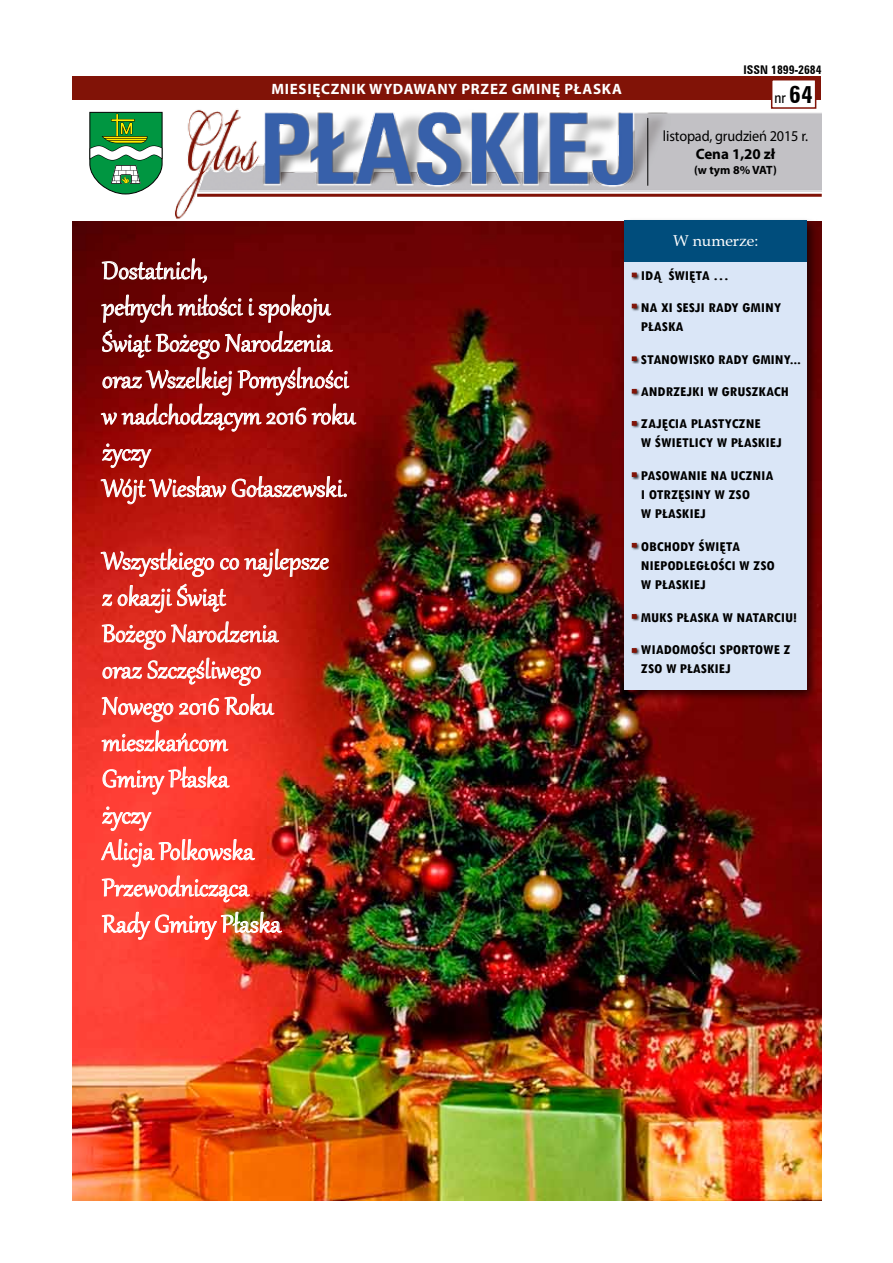
<style>
.page{position:relative;width:893px;height:1263px;background:#fff}
.page>*{position:absolute;margin:0;border:0;box-sizing:border-box;transform-origin:0 0}
.t1{font:30px/36.3px "Gabriola";color:#fff}
.t2{font:15.75px "Book Antiqua";color:#fff}
.t3{font:700 15px "Myriad Pro";letter-spacing:.05em;color:#fff}
.t4{font:15px "Myriad Pro";letter-spacing:-.01em;color:#000;scale:.95 1}
.t5{font:700 15px "Myriad Pro";color:#000}
.t6{font:condensed 15px "Zurich L2";color:#000}
.t7{font:700 condensed 14.25px/19.5px "Tw Cen";color:#000;scale:1.11 1}
.t8{font:700 condensed 12px "Zurich L2";color:#000}
.t9{font:700 12px "Myriad Pro";color:#000}
.s1{font-weight:700;font-size:24px}
</style>
<div class="page">
<img style="left:72px;top:221px;width:750px;height:979px">
<img style="left:174px;top:100px;width:648px;height:119px">
<svg style="left:89px;top:112px;width:74px;height:82px"></svg>
<div style="left:72px;top:77px;width:749px;height:23px;background:#811307"></div>
<div style="left:772px;top:80px;width:44px;height:28px;background:#fff"></div>
<div style="left:771px;top:79px;width:45px;height:30px;border:2px solid #811307"></div>
<hr style="left:197px;top:194px;width:625px;height:3px;background:#811307">
<hr style="left:647px;top:118px;width:1px;height:68px;background:#000">
<div style="left:620px;top:217px;width:199px;height:485px;background:#000;opacity:.62"></div>
<div style="left:625px;top:221px;width:182px;height:468px;background:#dae6f7"></div>
<div style="left:625px;top:220px;width:182px;height:42px;background:#004d7c"></div>
<div style="left:631px;top:272px;width:9px;height:8px;background:#000;opacity:.75"></div>
<svg style="left:632px;top:273px;width:5px;height:4px"></svg>
<div style="left:631px;top:303px;width:9px;height:8px;background:#000;opacity:.75"></div>
<svg style="left:632px;top:304px;width:5px;height:4px"></svg>
<div style="left:631px;top:356px;width:9px;height:8px;background:#000;opacity:.75"></div>
<svg style="left:632px;top:357px;width:5px;height:4px"></svg>
<div style="left:631px;top:388px;width:9px;height:8px;background:#000;opacity:.75"></div>
<svg style="left:632px;top:389px;width:5px;height:4px"></svg>
<div style="left:631px;top:420px;width:9px;height:9px;background:#000;opacity:.75"></div>
<svg style="left:632px;top:421px;width:5px;height:4px"></svg>
<div style="left:631px;top:472px;width:9px;height:8px;background:#000;opacity:.75"></div>
<svg style="left:632px;top:472px;width:5px;height:5px"></svg>
<div style="left:631px;top:542px;width:9px;height:8px;background:#000;opacity:.75"></div>
<svg style="left:632px;top:543px;width:5px;height:4px"></svg>
<div style="left:631px;top:613px;width:9px;height:9px;background:#000;opacity:.75"></div>
<svg style="left:632px;top:614px;width:5px;height:5px"></svg>
<div style="left:631px;top:647px;width:9px;height:9px;background:#000;opacity:.75"></div>
<svg style="left:632px;top:648px;width:5px;height:5px"></svg>
<svg style="left:101px;top:255px;width:106px;height:28px;background:#843536"></svg>
<svg style="left:101px;top:294px;width:232px;height:66px;background:#8f3030"></svg>
<svg style="left:102px;top:367px;width:248px;height:29px;background:#a13737"></svg>
<svg style="left:100px;top:403px;width:257px;height:29px;background:#a83533"></svg>
<svg style="left:100px;top:443px;width:247px;height:62px;background:#b12a24"></svg>
<svg style="left:100px;top:545px;width:229px;height:69px;background:#cf3d34"></svg>
<svg style="left:102px;top:621px;width:178px;height:29px;background:#e2564b"></svg>
<svg style="left:102px;top:657px;width:159px;height:29px;background:#ea5a51"></svg>
<svg style="left:101px;top:694px;width:174px;height:29px;background:#f05a51"></svg>
<svg style="left:101px;top:730px;width:128px;height:22px;background:#f86c63"></svg>
<svg style="left:102px;top:766px;width:128px;height:29px;background:#fe645c"></svg>
<svg style="left:101px;top:806px;width:155px;height:62px;background:#fd564c"></svg>
<svg style="left:101px;top:875px;width:149px;height:28px;background:#fe675d"></svg>
<img style="left:101px;top:911px;width:182px;height:29px">
<p class="t3" style="left:271px;top:79px;width:352px">MIESIĘCZNIK WYDAWANY PRZEZ GMINĘ PŁASKA</p>
<p class="t8" style="left:744px;top:61px;width:80px">ISSN 1899-2684</p>
<p class="t6" style="left:774px;top:88px;width:40px">nr <span class="s1">64</span></p>
<p class="t4" style="left:663px;top:127px;width:154px">listopad, grudzień 2015 r.</p>
<p class="t5" style="left:696px;top:144px;width:81px">CENA 1,20 ZŁ</p>
<p class="t9" style="left:694px;top:162px;width:84px">(W TYM 8% VAT)</p>
<p class="t1" style="left:102px;top:250px;width:255px">Dostatnich,<br>pełnych miłości i spokoju<br>Świąt Bożego Narodzenia oraz Wszelkiej Pomyślności w nadchodzącym 2016 roku życzy<br>Wójt Wiesław Gołaszewski.</p>
<p class="t1" style="left:102px;top:540px;width:228px">Wszystkiego co najlepsze z okazji Świąt<br>Bożego Narodzenia<br>oraz Szczęśliwego<br>Nowego 2016 Roku mieszkańcom<br>Gminy Płaska<br>życzy<br>Alicja Polkowska<br>Przewodnicząca<br>Rady Gminy Płaska</p>
<p class="t2" style="left:673px;top:231px;width:87px">W numerze:</p>
<p class="t7" style="left:641px;top:265px;width:81px">IDĄ ŚWIĘTA …</p>
<p class="t7" style="left:641px;top:297px;width:128px">NA XI SESJI RADY GMINY<br>PŁASKA</p>
<p class="t7" style="left:641px;top:349px;width:8px">STAN</p>
<p class="t7" style="left:670px;top:349px;width:119px">OWI SKO RADY GMINY...</p>
<p class="t7" style="left:641px;top:381px;width:9px">ANDR</p>
<p class="t7" style="left:673px;top:381px;width:106px">ZEJKI W GRUSZKACH</p>
<p class="t7" style="left:641px;top:413px;width:122px">ZAJĘCIA PLASTYCZNE<br>W ŚWIETLICY W PŁASKIEJ</p>
<p class="t7" style="left:641px;top:465px;width:121px">PASOWANIE NA UCZNIA<br>I OTRZĘSINY W ZSO<br>W PŁASK IEJ</p>
<p class="t7" style="left:641px;top:536px;width:109px">OBCHODY ŚWIĘTA<br>NIEPODLEGŁOŚCI W ZSO<br>W PŁASKIEJ</p>
<p class="t7" style="left:641px;top:607px;width:142px">MUKS PŁASKA W NATARCIU!</p>
<p class="t7" style="left:641px;top:639px;width:136px">WIADOMOŚCI SPORTOWE Z<br>ZSO</p>
<p class="t7" style="left:666px;top:659px;width:60px">W PŁASKIEJ</p>
</div>
